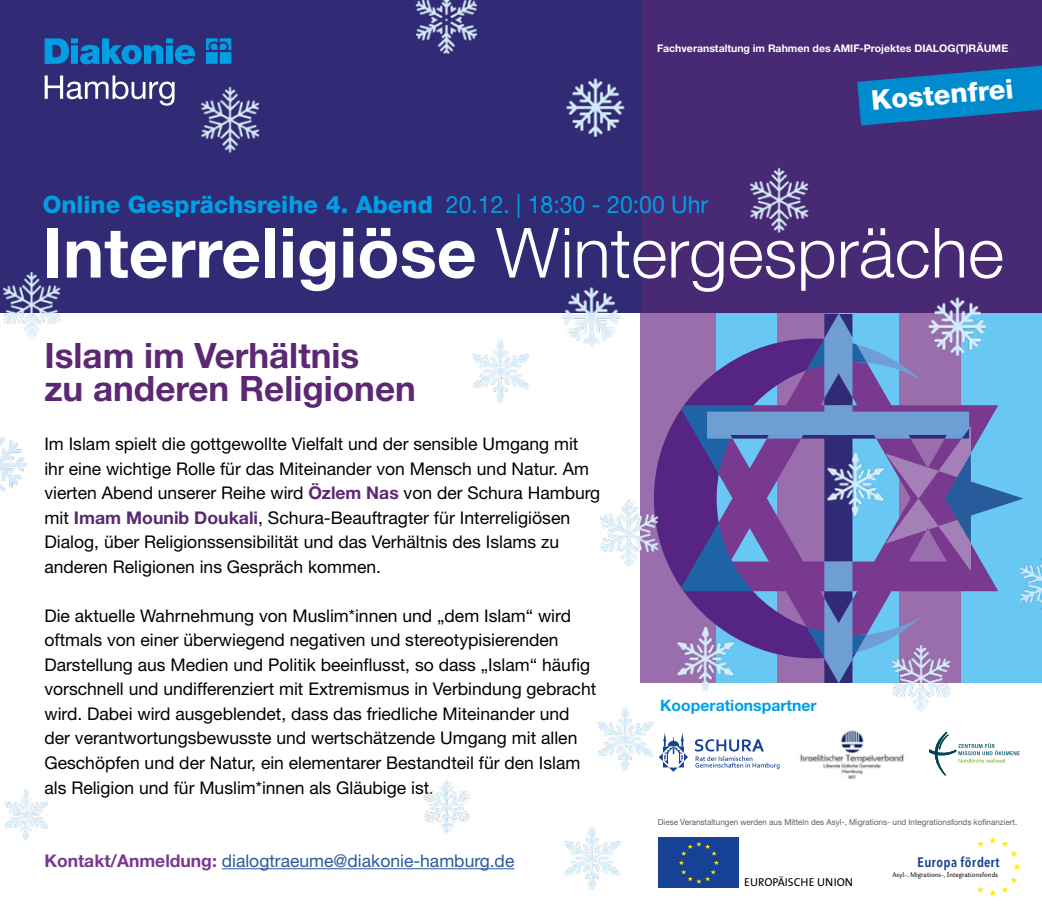
<style>
.page{position:relative;width:1042px;height:918px;background:#fff}
.page>*{position:absolute;margin:0;border:0;box-sizing:border-box;transform-origin:0 0}
.t1{font:300 69.3px "Helvetica Neue LT Pro";color:#fff}
.t2{font:700 35px/33.2px "Helvetica Neue LT Pro";color:#5c2874}
.t3{font:800 27.3px "Helvetica Neue LT Pro";color:#fff}
.t4{font:800 23.97px "Helvetica Neue LT Pro";color:#009fe3}
.t5{font:17.5px/24.5px "Helvetica Neue LT Pro";color:#000}
.t6{font:17.5px "Helvetica Neue LT Pro";color:#275b9b}
.t7{font:700 15.75px "Helvetica Neue LT Pro";color:#009fe3}
.t8{font:600 13.65px "Avenir Next Condensed";letter-spacing:.035em;color:#164194;scale:1.15 1}
.t9{font:11.55px "The Sans";color:#000}
.t10{font:700 10.5px "Helvetica Neue LT Pro";color:#fff}
.t11{font:8.22px "Helvetica Neue LT Pro";color:#5f5e5e}
.t12{font:6.83px "Auto 2";color:#000}
.s1{font-weight:400}
.s2{font-weight:700}
.s3{font-weight:700;color:#5c2874}
.s4{font-weight:700;color:#78398e}
.s5{font-family:"Adobe Garamond Pro"}
</style>
<div class="page">
<svg style="left:929px;top:733px;width:91px;height:42px"></svg>
<svg style="left:659px;top:732px;width:29px;height:40px"></svg>
<svg style="left:695px;top:739px;width:84px;height:30px"></svg>
<img style="left:800px;top:730px;width:104px;height:50px">
<div style="left:0;top:0;width:680px;height:313px;background:#312a74"></div>
<div style="left:641px;top:0;width:401px;height:674px;background:#482974"></div>
<svg style="left:45px;top:75px;width:130px;height:31px"></svg>
<svg style="left:45px;top:38px;width:186px;height:26px"></svg>
<div style="left:659px;top:837px;width:80px;height:50px;background:#164194"></div>
<svg style="left:679px;top:842px;width:40px;height:41px"></svg>
<svg style="left:977px;top:876px;width:41px;height:20px"></svg>
<svg style="left:1013px;top:863px;width:8px;height:7px"></svg>
<svg style="left:977px;top:837px;width:41px;height:20px"></svg>
<hr style="left:222px;top:868px;width:292px;height:1px;background:#275b9b">
<div style="left:961px;top:314px;width:81px;height:369px;background:#69c8f3"></div>
<div style="left:640px;top:314px;width:75px;height:369px;background:#9a6ead"></div>
<svg style="left:969px;top:405px;width:29px;height:187px"></svg>
<svg style="left:654px;top:410px;width:27px;height:177px;fill:#562583"></svg>
<svg style="left:681px;top:380px;width:26px;height:237px;background:#513a8f"></svg>
<svg style="left:707px;top:314px;width:262px;height:369px;background:#6f6cb0"></svg>
<svg style="left:886px;top:426px;width:137px;height:145px"></svg>
<svg style="left:857px;top:66px;width:185px;height:59px"></svg>
<img style="left:415px;top:0;width:61px;height:54px">
<img style="left:0;top:437px;width:27px;height:54px">
<img style="left:562px;top:287px;width:59px;height:60px">
<img style="left:921px;top:297px;width:66px;height:63px">
<img style="left:566px;top:78px;width:59px;height:59px">
<img style="left:425px;top:780px;width:45px;height:53px">
<img style="left:202px;top:86px;width:58px;height:67px">
<img style="left:601px;top:498px;width:61px;height:81px">
<img style="left:893px;top:642px;width:61px;height:70px">
<img style="left:3px;top:271px;width:58px;height:68px">
<img style="left:1021px;top:549px;width:21px;height:61px">
<img style="left:751px;top:167px;width:58px;height:66px">
<img style="left:827px;top:448px;width:62px;height:68px">
<img style="left:677px;top:622px;width:62px;height:68px">
<img style="left:4px;top:789px;width:45px;height:50px">
<img style="left:473px;top:339px;width:57px;height:64px">
<img style="left:597px;top:707px;width:62px;height:64px">
<img style="left:564px;top:826px;width:57px;height:63px">
<p class="t10" style="left:657px;top:42px;width:353px">Fachveranstaltung im Rahmen des AMIF-Projektes DIALOG(T)RÄUME</p>
<p class="t3" style="left:870px;top:84px;width:144px;rotate:-5deg">Kostenfrei</p>
<p class="t4" style="left:43px;top:190px;width:667px">Online Gesprächsreihe 4. Abend <span class="s1">20.12. | 18:30 - 20:00 Uhr</span></p>
<p class="t1" style="left:43px;top:210px;width:963px"><span class="s2">Interreligiöse</span> Wintergespräche</p>
<p class="t2" style="left:44px;top:338px;width:373px">Islam im Verhältnis<br>zu anderen Religionen</p>
<p class="t5" style="left:44px;top:431px;width:557px">Im Islam spielt die gottgewollte Vielfalt und der sensible Umgang mit ihr eine wichtige Rolle für das Miteinander von Mensch und Natur. Am vierten Abend unserer Reihe wird <span class="s3">Özlem Nas</span> von der Schura Hamburg</p>
<p class="t5" style="left:44px;top:505px;width:527px">mit <span class="s3">Imam Mounib Doukali</span>, Schura-Beauftragter für Interreligiösen</p>
<p class="t5" style="left:44px;top:529px;width:516px">Dialog, über Religionssensibilität und das Verhältnis des Islams zu</p>
<p class="t5" style="left:44px;top:554px;width:338px">anderen Religionen ins Gespräch kommen.</p>
<p class="t5" style="left:44px;top:603px;width:528px">Die aktuelle Wahrnehmung von Muslim*innen und „dem Islam“ wird</p>
<p class="t5" style="left:44px;top:627px;width:516px">oftmals von einer überwiegend negativen und stereotypisierenden</p>
<p class="t5" style="left:44px;top:652px;width:547px">Darstellung aus Medien und Politik beeinflusst, so dass „Islam“ häufig</p>
<p class="t5" style="left:44px;top:676px;width:553px">vorschnell und undifferenziert mit Extremismus in Verbindung gebracht</p>
<p class="t5" style="left:44px;top:701px;width:527px">wird. Dabei wird ausgeblendet, dass das friedliche Miteinander und</p>
<p class="t5" style="left:44px;top:725px;width:534px">der verantwortungsbewusste und wertschätzende Umgang mit allen</p>
<p class="t5" style="left:44px;top:750px;width:537px">Geschöpfen und der Natur, ein elementarer Bestandteil für den Islam</p>
<p class="t5" style="left:44px;top:774px;width:391px">als Religion und für Muslim*innen als Gläubige ist.</p>
<p class="t6" style="left:44px;top:850px;width:471px"><span class="s4">Kontakt/Anmeldung:</span> dialogtraeume@diakonie-hamburg.de</p>
<p class="t7" style="left:660px;top:695px;width:158px">Kooperationspartner</p>
<p class="t11" style="left:658px;top:816px;width:361px">Diese Veranstaltungen werden aus Mitteln des Asyl-, Migrations- und Integrationsfonds kofinanziert.</p>
<p class="t9" style="left:744px;top:872px;width:110px">EUROPÄISCHE UNION</p>
<p class="t8" style="left:917px;top:850px;width:73px">Europa fördert</p>
<p class="t12" style="left:892px;top:870px;width:107px">Asyl-<span class="s5">,</span> Migrations-<span class="s5">,</span> Integrationsfonds</p>
</div>
